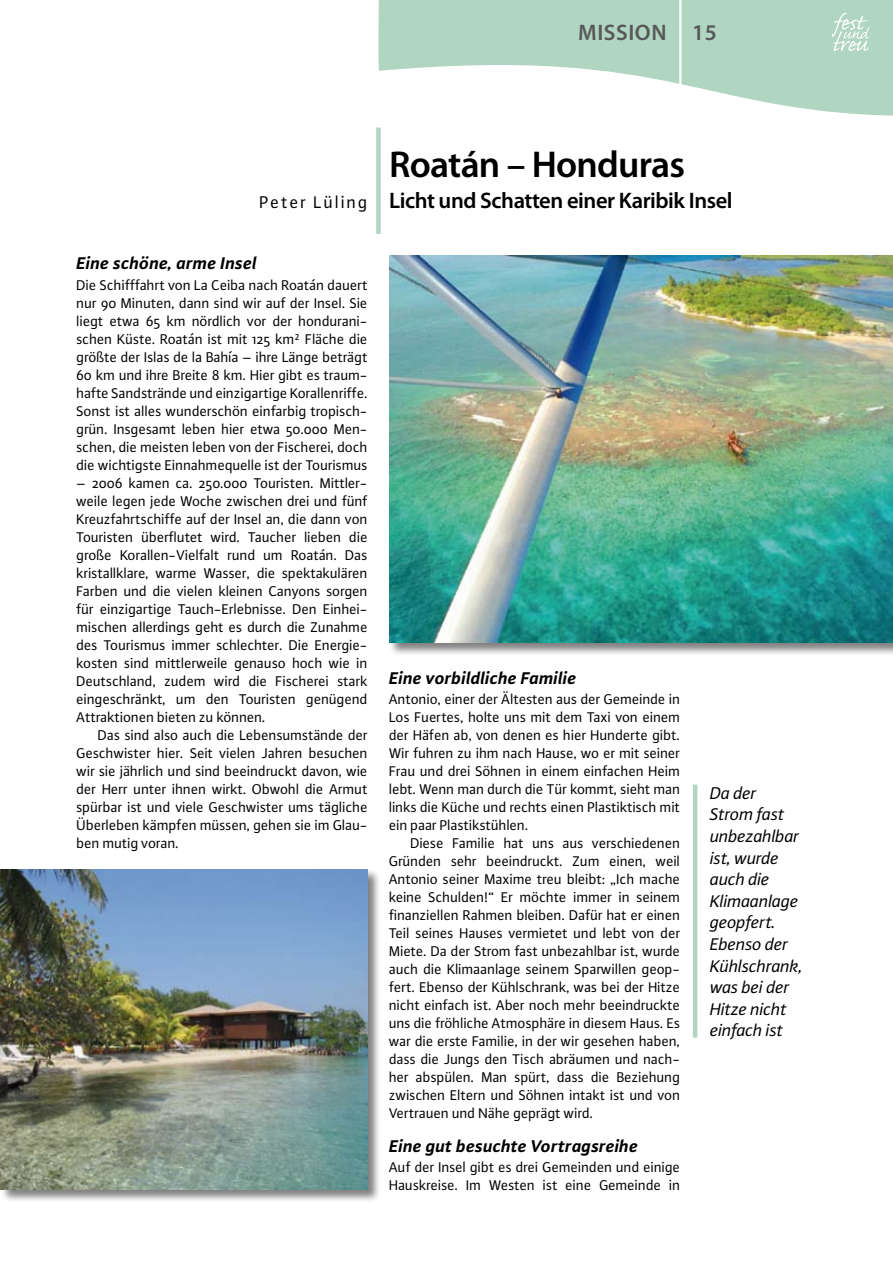
<style>
.page{position:relative;width:893px;height:1263px;background:#fff}
.page>*{position:absolute;margin:0;border:0;box-sizing:border-box;transform-origin:0 0}
.t1{font:600 37.5px "Myriad Pro";letter-spacing:-.02em;color:#000}
.t2{font:600 22.5px "Myriad Pro";letter-spacing:-.02em;color:#000}
.t3{font:600 22.5px "Myriad Pro";letter-spacing:.025em;color:#58585a}
.t4{font:italic 18px/21.6px "Plus Sans Normal";letter-spacing:-.02em;color:#000}
.t5{font:italic 700 18px "Plus Sans";color:#000}
.t6{font:18px "Plus Sans Normal";letter-spacing:.1em;color:#000}
.t7{font:15px/18px "Plus Sans Normal";letter-spacing:-.01em;color:#000;text-align:justify}
</style>
<div class="page">
<div style="left:376px;top:128px;width:5px;height:106px;background:#b0d5c0"></div>
<div style="left:388px;top:254px;width:505px;height:401px;background:#000;opacity:.5"></div>
<img style="left:389px;top:255px;width:504px;height:388px">
<div style="left:0;top:869px;width:382px;height:334px;background:#000;opacity:.5"></div>
<img style="left:1px;top:870px;width:367px;height:320px">
<hr style="left:693px;top:784px;width:4px;height:253px;background:#b0d5c0">
<svg style="left:378px;top:0;width:515px;height:116px;fill:#b0d5c0"></svg>
<svg style="left:832px;top:13px;width:37px;height:38px"></svg>
<hr style="left:679px;top:0;width:2px;height:136px;background:#fff">
<h2 class="t3" style="left:578px;top:18px;width:140px">MISSION 15</h2>
<p class="t6" style="left:259px;top:191px;width:110px">Peter Lüling</p>
<p class="t5" style="left:77px;top:252px;width:182px">Eine schöne, arme Insel</p>
<p class="t7" style="left:77px;top:275px;width:293px">Die Schifffahrt von La Ceiba nach Roatán dauert nur 90 Minuten, dann sind wir auf der Insel. Sie liegt etwa 65 km nördlich vor der hondurani&shy;schen Küste. Roatán ist mit 125 km² Fläche die größte der Islas de la Bahía – ihre Länge beträgt 60 km und ihre Breite 8 km. Hier gibt es traum&shy;hafte Sandstrände und einzigartige Korallenriffe.<br>Sonst ist alles wunderschön einfarbig tropisch&shy;grün. Insgesamt leben hier etwa 50.000 Men&shy;schen, die meisten leben von der Fischerei, doch die wichtigste Einnahmequelle ist der Tourismus</p>
<p class="t7" style="left:77px;top:473px;width:293px">– 2006 kamen ca. 250.000 Touristen. Mittler&shy;weile legen jede Woche zwischen drei und fünf Kreuzfahrtschiffe auf der Insel an, die dann von Touristen überflutet wird. Taucher lieben die große Korallen-Vielfalt rund um Roatán. Das kristallklare, warme Wasser, die spektakulären Farben und die vielen kleinen Canyons sorgen für einzigartige Tauch-Erlebnisse. Den Einhei&shy;mischen allerdings geht es durch die Zunahme des Tourismus immer schlechter. Die Energie&shy;kosten sind mittlerweile genauso hoch wie in Deutschland, zudem wird die Fischerei stark eingeschränkt, um den Touristen genügend Attraktionen bieten zu können.</p>
<p class="t7" style="left:77px;top:725px;width:293px;text-indent:21px">Das sind also auch die Lebensumstände der Geschwister hier. Seit vielen Jahren besuchen wir sie jährlich und sind beeindruckt davon, wie der Herr unter ihnen wirkt. Obwohl die Armut spürbar ist und viele Geschwister ums tägliche Überleben kämpfen müssen, gehen sie im Glau&shy;ben mutig voran.</p>
<h1 class="t1" style="left:389px;top:140px;width:297px">Roatán – Honduras</h1>
<h2 class="t2" style="left:389px;top:186px;width:345px">Licht und Schatten einer Karibik Insel</h2>
<p class="t5" style="left:389px;top:666px;width:189px">Eine vorbildliche Familie</p>
<p class="t7" style="left:389px;top:689px;width:293px">Antonio, einer der Ältesten aus der Gemeinde in Los Fuertes, holte uns mit dem Taxi von einem der Häfen ab, von denen es hier Hunderte gibt.<br>Wir fuhren zu ihm nach Hause, wo er mit seiner Frau und drei Söhnen in einem einfachen Heim lebt. Wenn man durch die Tür kommt, sieht man links die Küche und rechts einen Plastiktisch mit ein paar Plastikstühlen.</p>
<p class="t7" style="left:389px;top:833px;width:293px;text-indent:21px">Diese Familie hat uns aus verschiedenen Gründen sehr beeindruckt. Zum einen, weil Antonio seiner Maxime treu bleibt: „Ich mache keine Schulden!“ Er möchte immer in seinem finanziellen Rahmen bleiben. Dafür hat er einen Teil seines Hauses vermietet und lebt von der Miete. Da der Strom fast unbezahlbar ist, wurde auch die Klimaanlage seinem Sparwillen geop&shy;fert. Ebenso der Kühlschrank, was bei der Hitze nicht einfach ist. Aber noch mehr beeindruckte uns die fröhliche Atmosphäre in diesem Haus. Es war die erste Familie, in der wir gesehen haben, dass die Jungs den Tisch abräumen und nach&shy;her abspülen. Man spürt, dass die Beziehung zwischen Eltern und Söhnen intakt ist und von Vertrauen und Nähe geprägt wird.</p>
<p class="t5" style="left:389px;top:1134px;width:251px">Eine gut besuchte Vortragsreihe</p>
<p class="t7" style="left:389px;top:1157px;width:293px">Auf der Insel gibt es drei Gemeinden und einige<br>Hauskreise. Im Westen ist eine Gemeinde in</p>
<p class="t4" style="left:710px;top:781px;width:94px">Da der<br>Strom fast unbezahlbar ist, wurde auch die<br>Klimaanlage geopfert.<br>Ebenso der<br>Kühlschrank, was bei der<br>Hitze nicht einfach ist</p>
</div>
